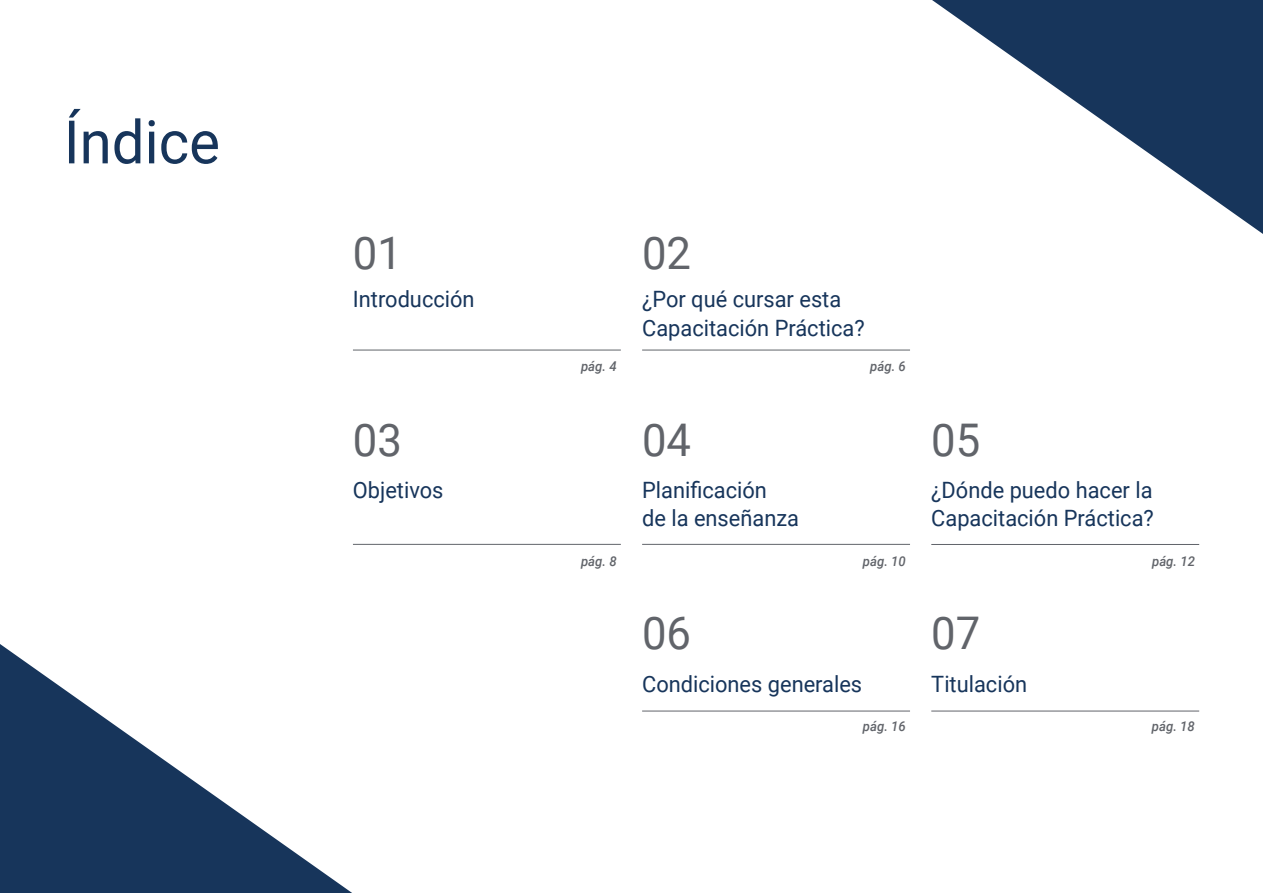
<style>
.page{position:relative;width:1263px;height:893px;background:#fff}
.page>*{position:absolute;margin:0;border:0;box-sizing:border-box;transform-origin:0 0}
.t1{font:60px "Roboto";color:#17355b}
.t2{font:45px "Roboto";color:#61646a}
.t3{font:22.5px/28.5px "Roboto";color:#17355b}
.t4{font:italic 500 13.5px "Roboto";color:#61646a}
</style>
<div class="page">
<svg style="left:0;top:644px;width:352px;height:249px"></svg>
<svg style="left:932px;top:0;width:331px;height:234px"></svg>
<hr style="left:353px;top:350px;width:268px;height:1px;background:#61646a">
<hr style="left:642px;top:711px;width:268px;height:1px;background:#61646a">
<hr style="left:353px;top:544px;width:268px;height:1px;background:#61646a">
<hr style="left:931px;top:711px;width:268px;height:1px;background:#61646a">
<hr style="left:642px;top:544px;width:268px;height:1px;background:#61646a">
<hr style="left:931px;top:544px;width:268px;height:1px;background:#61646a">
<hr style="left:642px;top:350px;width:268px;height:1px;background:#61646a">
<h1 class="t1" style="left:64px;top:100px;width:158px">Índice</h1>
<h2 class="t2" style="left:353px;top:221px;width:51px">01</h2>
<p class="t3" style="left:353px;top:284px;width:123px">Introducción</p>
<h2 class="t2" style="left:642px;top:221px;width:51px">02</h2>
<p class="t3" style="left:642px;top:284px;width:224px">¿Por qué cursar esta<br>Capacitación Práctica?</p>
<p class="t4" style="left:581px;top:357px;width:37px">pág. 4</p>
<p class="t4" style="left:870px;top:357px;width:37px">pág. 6</p>
<h2 class="t2" style="left:353px;top:408px;width:51px">03</h2>
<h2 class="t2" style="left:642px;top:408px;width:51px">04</h2>
<h2 class="t2" style="left:931px;top:408px;width:51px">05</h2>
<p class="t3" style="left:353px;top:475px;width:92px">Objetivos</p>
<p class="t4" style="left:581px;top:551px;width:37px">pág. 8</p>
<p class="t3" style="left:642px;top:475px;width:158px">Planificación<br>de la enseñanza</p>
<p class="t4" style="left:863px;top:551px;width:44px">pág. 10</p>
<p class="t3" style="left:931px;top:475px;width:224px">¿Dónde puedo hacer la<br>Capacitación Práctica?</p>
<p class="t4" style="left:1152px;top:551px;width:44px">pág. 12</p>
<h2 class="t2" style="left:642px;top:601px;width:51px">06</h2>
<p class="t3" style="left:642px;top:669px;width:222px">Condiciones generales</p>
<h2 class="t2" style="left:931px;top:601px;width:51px">07</h2>
<p class="t3" style="left:931px;top:669px;width:97px">Titulación</p>
<p class="t4" style="left:863px;top:717px;width:44px">pág. 16</p>
<p class="t4" style="left:1152px;top:717px;width:44px">pág. 18</p>
</div>
